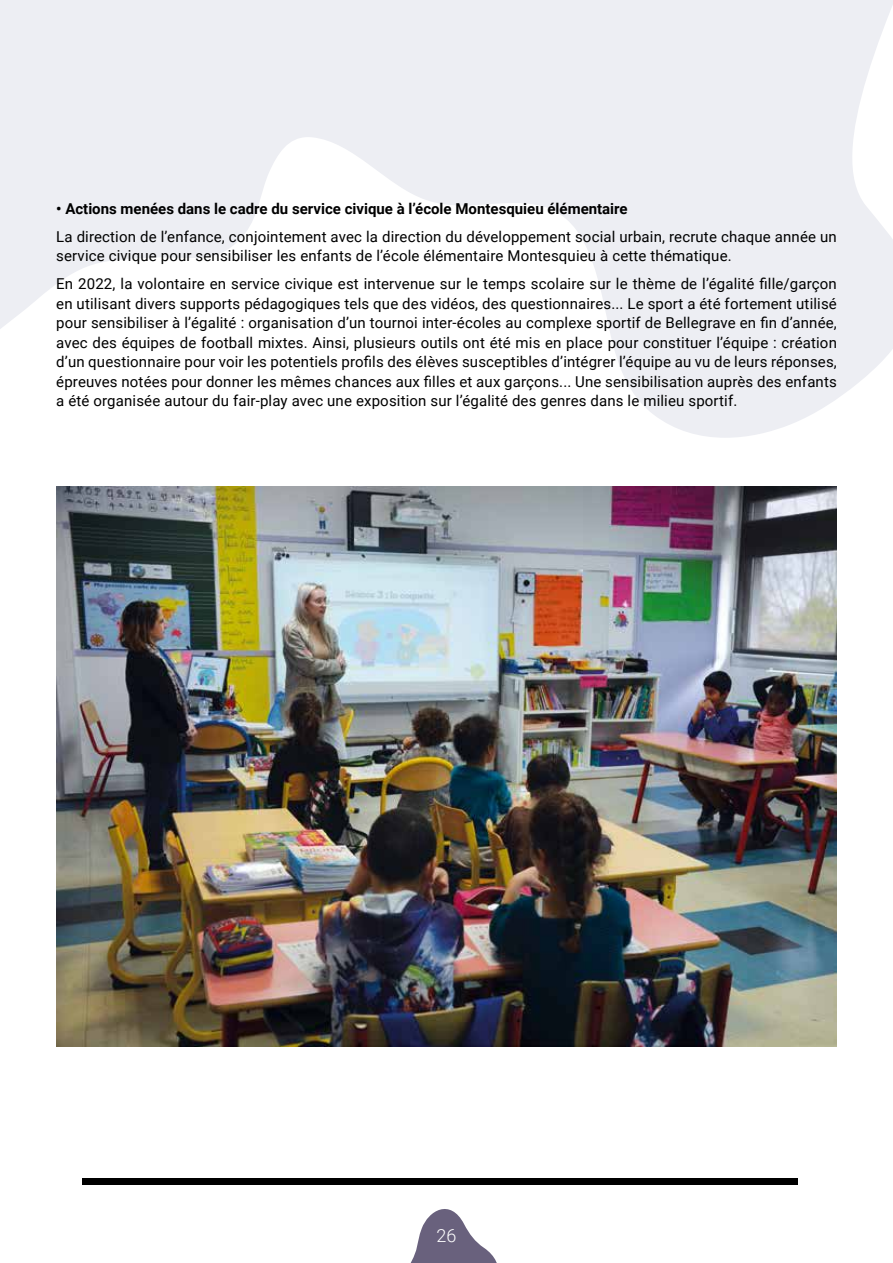
<style>
.page{position:relative;width:893px;height:1263px;background:#fff}
.page>*{position:absolute;margin:0;border:0;box-sizing:border-box;transform-origin:0 0}
.t1{font:300 18px "Roboto";color:#fff}
.t2{font:15px/19.5px "Roboto";letter-spacing:.01em;color:#000}
.t3{font:700 15px "Roboto";color:#000}
</style>
<div class="page">
<svg style="left:410px;top:1209px;width:87px;height:54px"></svg>
<svg style="left:0;top:0;width:893px;height:487px;fill:#edeef3"></svg>
<div style="left:82px;top:1178px;width:716px;height:6px;background:#000"></div>
<img style="left:56px;top:487px;width:781px;height:560px">
<p class="t3" style="left:56px;top:198px;width:573px">• Actions menées dans le cadre du service civique à l’école Montesquieu élémentaire</p>
<p class="t2" style="left:56px;top:226px;width:782px">La direction de l’enfance, conjointement avec la direction du développement social urbain, recrute chaque année un service civique pour sensibiliser les enfants de l’école élémentaire Montesquieu à cette thématique.</p>
<p class="t2" style="left:56px;top:273px;width:782px;text-align:justify">En 2022, la volontaire en service civique est intervenue sur le temps scolaire sur le thème de l’égalité fille/garçon en utilisant divers supports pédagogiques tels que des vidéos, des questionnaires... Le sport a été fortement utilisé pour sensibiliser à l’égalité : organisation d’un tournoi inter-écoles au complexe sportif de Bellegrave en fin d’année, avec des équipes de football mixtes. Ainsi, plusieurs outils ont été mis en place pour constituer l’équipe : création d’un questionnaire pour voir les potentiels profils des élèves susceptibles d’intégrer l’équipe au vu de leurs réponses, épreuves notées pour donner les mêmes chances aux filles et aux garçons... Une sensibilisation auprès des enfants a été organisée autour du fair-play avec une exposition sur l’égalité des genres dans le milieu sportif.</p>
<p class="t1" style="left:436px;top:1223px;width:21px">26</p>
</div>
